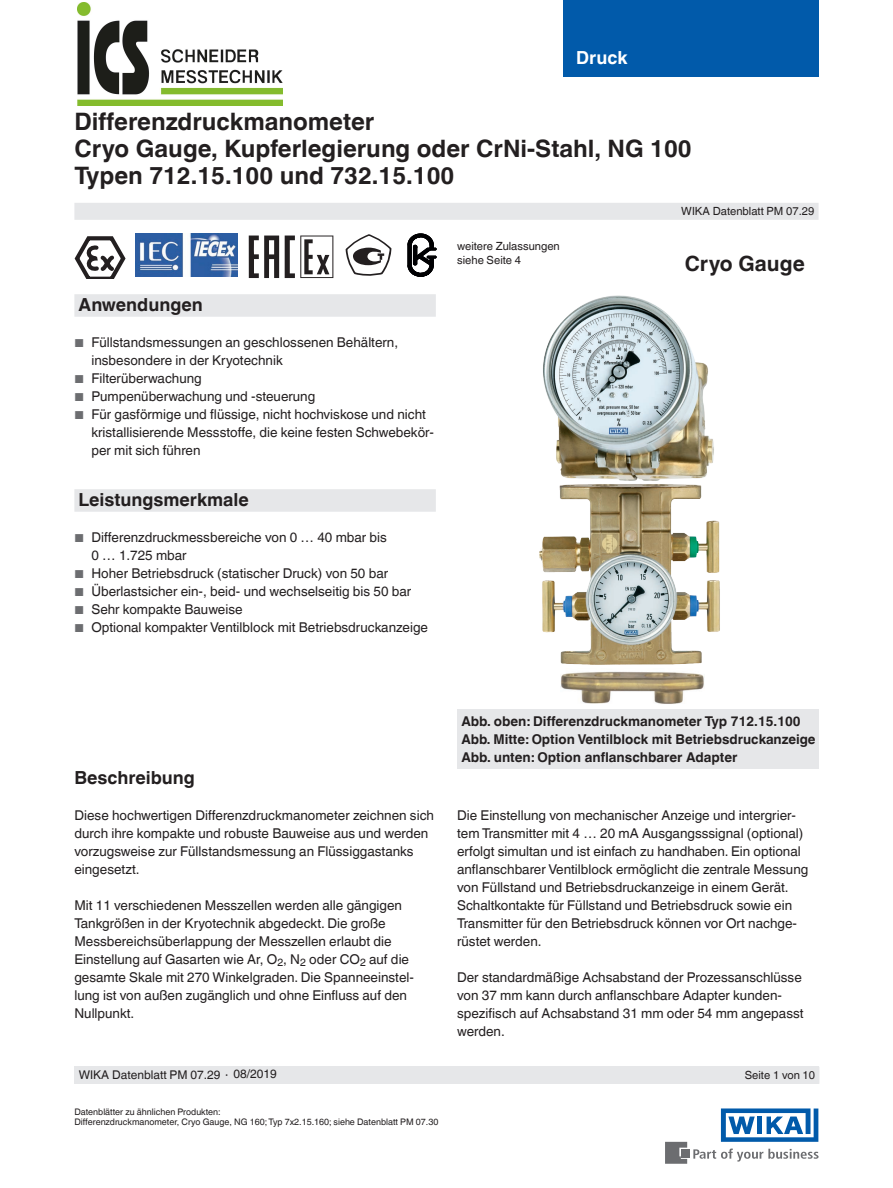
<style>
.page{position:relative;width:893px;height:1188px;background:#fff}
.page>*{position:absolute;margin:0;border:0;box-sizing:border-box;transform-origin:0 0}
.t1{font:700 24px/27px "Helvetica World";color:#231f20}
.t2{font:700 21px "Helvetica World";color:#231f20}
.t3{font:700 18px "Helvetica World";color:#231f20}
.t4{font:700 18px "Helvetica World";color:#fff}
.t5{font:13.5px/18px "Helvetica World";color:#231f20}
.t6{font:700 13.5px/18px "Helvetica World";color:#231f20}
.t7{font:12px "Helvetica World";color:#231f20}
.t8{font:11.25px/13.5px "Helvetica World";color:#231f20}
.t9{font:9px/10.5px "Helvetica World";color:#231f20}
.s1{font-size:11.55px;color:#6c6d70}
.s2{font-size:11.25px}
</style>
<div class="page">
<svg style="left:693px;top:1149px;width:126px;height:13px"></svg>
<div style="left:682px;top:1150px;width:8px;height:8px;background:#6c6d70"></div>
<svg style="left:665px;top:1142px;width:22px;height:22px"></svg>
<svg style="left:721px;top:1108px;width:97px;height:34px"></svg>
<div style="left:563px;top:0;width:256px;height:76px;background:#015aaa"></div>
<div style="left:74px;top:203px;width:745px;height:17px;background:#e6e7e9"></div>
<div style="left:74px;top:1066px;width:745px;height:18px;background:#e6e7e9"></div>
<img style="left:543px;top:295px;width:171px;height:183px">
<img style="left:560px;top:671px;width:144px;height:33px">
<img style="left:539px;top:478px;width:181px;height:187px">
<div style="left:74px;top:294px;width:362px;height:23px;background:#e6e7e9"></div>
<div style="left:74px;top:489px;width:362px;height:23px;background:#e6e7e9"></div>
<svg style="left:74px;top:236px;width:52px;height:42px"></svg>
<svg style="left:346px;top:234px;width:45px;height:42px"></svg>
<svg style="left:249px;top:236px;width:30px;height:42px"></svg>
<svg style="left:285px;top:236px;width:48px;height:42px"></svg>
<img style="left:135px;top:234px;width:103px;height:42px">
<div style="left:457px;top:709px;width:362px;height:60px;background:#e6e7e9"></div>
<svg style="left:408px;top:234px;width:28px;height:42px"></svg>
<img style="left:77px;top:3px;width:206px;height:102px">
<h3 class="t4" style="left:576px;top:47px;width:53px">Druck</h3>
<h1 class="t1" style="left:74px;top:108px;width:619px">Differenzdruckmanometer<br>Cryo Gauge, Kupferlegierung oder CrNi-Stahl, NG 100<br>Typen 712.15.100 und 732.15.100</h1>
<h3 class="t3" style="left:79px;top:295px;width:126px">Anwendungen</h3>
<p class="t5" style="left:91px;top:334px;width:308px;text-indent:-17px"><span class="s1">■</span> Füllstandsmessungen an geschlossenen Behältern, insbesondere in der Kryotechnik</p>
<p class="t5" style="left:74px;top:370px;width:129px"><span class="s1">■</span> Filterüberwachung</p>
<p class="t5" style="left:74px;top:388px;width:242px"><span class="s1">■</span> Pumpenüberwachung und -steuerung</p>
<p class="t5" style="left:91px;top:406px;width:344px;text-indent:-17px"><span class="s1">■</span> Für gasförmige und flüssige, nicht hochviskose und nicht kristallisierende Messstoffe, die keine festen Schwebekör&shy;per mit sich führen</p>
<h3 class="t3" style="left:79px;top:490px;width:172px">Leistungsmerkmale</h3>
<p class="t5" style="left:91px;top:529px;width:297px;text-indent:-17px"><span class="s1">■</span> Differenzdruckmessbereiche von 0 … 40 mbar bis<br>0 … 1.725 mbar</p>
<p class="t5" style="left:74px;top:565px;width:315px"><span class="s1">■</span> Hoher Betriebsdruck (statischer Druck) von 50 bar</p>
<p class="t5" style="left:74px;top:583px;width:338px"><span class="s1">■</span> Überlastsicher ein-, beid- und wechselseitig bis 50 bar</p>
<p class="t5" style="left:74px;top:601px;width:170px"><span class="s1">■</span> Sehr kompakte Bauweise</p>
<p class="t5" style="left:74px;top:619px;width:355px"><span class="s1">■</span> Optional kompakter Ventilblock mit Betriebsdruckanzeige</p>
<p class="t8" style="left:457px;top:240px;width:104px">weitere Zulassungen siehe Seite 4</p>
<p class="t8" style="left:681px;top:205px;width:134px">WIKA Datenblatt PM 07.29</p>
<h2 class="t2" style="left:685px;top:252px;width:122px">Cryo Gauge</h2>
<h3 class="t3" style="left:74px;top:768px;width:122px">Beschreibung</h3>
<p class="t5" style="left:74px;top:807px;width:361px">Diese hochwertigen Differenzdruckmanometer zeichnen sich durch ihre kompakte und robuste Bauweise aus und werden vorzugsweise zur Füllstandsmessung an Flüssiggastanks eingesetzt.</p>
<p class="t5" style="left:74px;top:897px;width:341px">Mit 11 verschiedenen Messzellen werden alle gängigen Tankgrößen in der Kryotechnik abgedeckt. Die große Messbereichsüberlappung der Messzellen erlaubt die Einstellung auf Gasarten wie Ar, O<sub>2</sub>, N<sub>2</sub> oder CO<sub>2</sub> auf die gesamte Skale mit 270 Winkelgraden. Die Spanneeinstel&shy;lung ist von außen zugänglich und ohne Einfluss auf den Nullpunkt.</p>
<p class="t7" style="left:79px;top:1068px;width:200px">WIKA Datenblatt PM 07.29 <span class="s2">∙</span> 08/2019</p>
<p class="t9" style="left:74px;top:1107px;width:365px">Datenblätter zu ähnlichen Produkten:<br>Differenzdruckmanometer, Cryo Gauge, NG 160; Typ 7x2.15.160; siehe Datenblatt PM 07.30</p>
<p class="t6" style="left:461px;top:712px;width:356px">Abb. oben: Differenzdruckmanometer Typ 712.15.100<br>Abb. Mitte: Option Ventilblock mit Betriebsdruckanzeige<br>Abb. unten: Option anflanschbarer Adapter</p>
<p class="t5" style="left:457px;top:807px;width:353px">Die Einstellung von mechanischer Anzeige und intergrier&shy;tem Transmitter mit 4 … 20 mA Ausgangsssignal (optional) erfolgt simultan und ist einfach zu handhaben. Ein optional anflanschbarer Ventilblock ermöglicht die zentrale Messung von Füllstand und Betriebsdruckanzeige in einem Gerät.<br>Schaltkontakte für Füllstand und Betriebsdruck sowie ein Transmitter für den Betriebsdruck können vor Ort nachge&shy;rüstet werden.</p>
<p class="t5" style="left:457px;top:969px;width:348px">Der standardmäßige Achsabstand der Prozessanschlüsse von 37 mm kann durch anflanschbare Adapter kunden&shy;spezifisch auf Achsabstand 31 mm oder 54 mm angepasst werden.</p>
<p class="t8" style="left:745px;top:1069px;width:72px">Seite 1 von 10</p>
</div>
